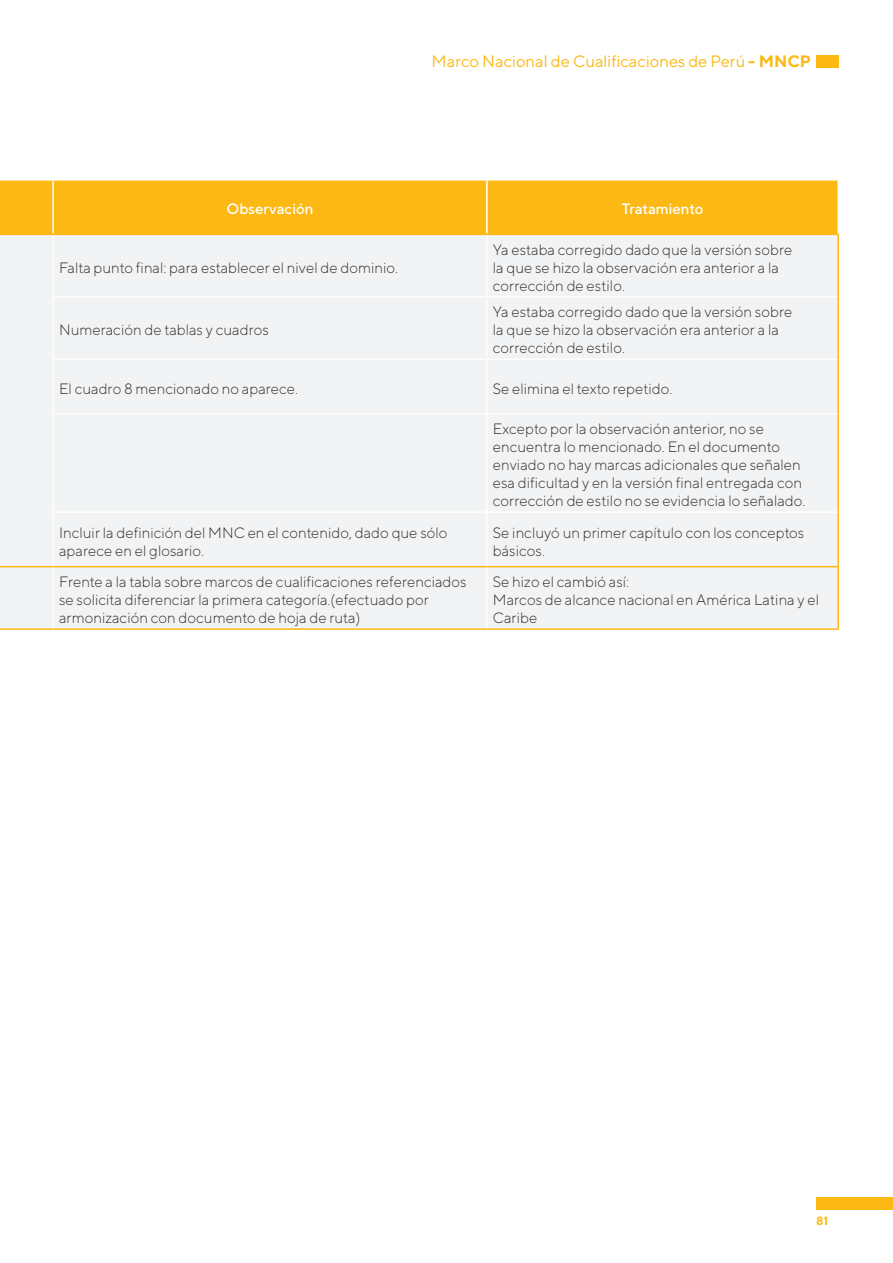
<style>
.page{position:relative;width:893px;height:1263px;background:#fff}
.page>*{position:absolute;margin:0;border:0;box-sizing:border-box;transform-origin:0 0}
.t1{font:16.5px "TT Norms";color:#fcb914}
.t2{font:300 15px/18px "TT Norms";color:#312f30}
.t3{font:500 15px "TT Norms";color:#fff}
.t4{font:700 12px "TT Norms";color:#fcb914}
.s1{font-weight:700}
</style>
<div class="page">
<div style="left:816px;top:55px;width:23px;height:13px;background:#fcb914"></div>
<div style="left:816px;top:1196px;width:77px;height:13px;background:#fcb914"></div>
<div style="left:0;top:181px;width:837px;height:53px;background:#fcb914"></div>
<div style="left:0;top:235px;width:837px;height:393px;background:#f2f3f4"></div>
<hr style="left:52px;top:296px;width:435px;height:1px;background:#fff">
<hr style="left:487px;top:296px;width:350px;height:1px;background:#fff">
<hr style="left:52px;top:358px;width:435px;height:2px;background:#fff">
<hr style="left:487px;top:358px;width:350px;height:2px;background:#fff">
<hr style="left:52px;top:413px;width:435px;height:1px;background:#fff">
<hr style="left:487px;top:413px;width:350px;height:1px;background:#fff">
<hr style="left:52px;top:511px;width:435px;height:2px;background:#fff">
<hr style="left:487px;top:511px;width:350px;height:2px;background:#fff">
<hr style="left:52px;top:181px;width:2px;height:53px;background:#fff">
<hr style="left:486px;top:181px;width:2px;height:53px;background:#fff">
<hr style="left:52px;top:235px;width:2px;height:61px;background:#fff">
<hr style="left:486px;top:235px;width:2px;height:61px;background:#fff">
<hr style="left:52px;top:297px;width:2px;height:61px;background:#fff">
<hr style="left:486px;top:297px;width:2px;height:61px;background:#fff">
<hr style="left:52px;top:360px;width:2px;height:53px;background:#fff">
<hr style="left:486px;top:360px;width:2px;height:53px;background:#fff">
<hr style="left:52px;top:414px;width:2px;height:97px;background:#fff">
<hr style="left:486px;top:414px;width:2px;height:97px;background:#fff">
<hr style="left:52px;top:513px;width:2px;height:53px;background:#fff">
<hr style="left:486px;top:513px;width:2px;height:53px;background:#fff">
<hr style="left:52px;top:567px;width:2px;height:61px;background:#fff">
<hr style="left:486px;top:567px;width:2px;height:61px;background:#fff">
<hr style="left:0;top:234px;width:53px;height:1px;background:#fcb914">
<hr style="left:53px;top:234px;width:434px;height:1px;background:#fcb914">
<hr style="left:487px;top:234px;width:352px;height:1px;background:#fcb914">
<hr style="left:837px;top:235px;width:2px;height:62px;background:#fcb914">
<hr style="left:837px;top:297px;width:2px;height:62px;background:#fcb914">
<hr style="left:837px;top:359px;width:2px;height:55px;background:#fcb914">
<hr style="left:837px;top:414px;width:2px;height:98px;background:#fcb914">
<hr style="left:837px;top:512px;width:2px;height:54px;background:#fcb914">
<hr style="left:0;top:566px;width:53px;height:1px;background:#fcb914">
<hr style="left:53px;top:566px;width:434px;height:1px;background:#fcb914">
<hr style="left:487px;top:566px;width:352px;height:1px;background:#fcb914">
<hr style="left:837px;top:567px;width:2px;height:61px;background:#fcb914">
<hr style="left:0;top:628px;width:53px;height:2px;background:#fcb914">
<hr style="left:53px;top:628px;width:434px;height:2px;background:#fcb914">
<hr style="left:487px;top:628px;width:352px;height:2px;background:#fcb914">
<p class="t1" style="left:432px;top:51px;width:381px">Marco Nacional de Cualificaciones de Perú <span class="s1">- MNCP</span></p>
<p class="t3" style="left:226px;top:200px;width:89px">Observación</p>
<p class="t3" style="left:622px;top:200px;width:83px">Tratamiento</p>
<p class="t2" style="left:59px;top:258px;width:341px">Falta punto final: para establecer el nivel de dominio.</p>
<p class="t2" style="left:59px;top:321px;width:211px">Numeración de tablas y cuadros</p>
<p class="t2" style="left:493px;top:240px;width:301px">Ya estaba corregido dado que la versión sobre la que se hizo la observación era anterior a la corrección de estilo.</p>
<p class="t2" style="left:493px;top:303px;width:301px">Ya estaba corregido dado que la versión sobre la que se hizo la observación era anterior a la corrección de estilo.</p>
<p class="t2" style="left:59px;top:379px;width:241px">El cuadro 8 mencionado no aparece.</p>
<p class="t2" style="left:493px;top:379px;width:181px">Se elimina el texto repetido.</p>
<p class="t2" style="left:493px;top:420px;width:314px">Excepto por la observación anterior, no se encuentra lo mencionado. En el documento enviado no hay marcas adicionales que señalen esa dificultad y en la versión final entregada con corrección de estilo no se evidencia lo señalado.</p>
<p class="t2" style="left:59px;top:523px;width:390px">Incluir la definición del MNC en el contenido, dado que sólo aparece en el glosario.</p>
<p class="t2" style="left:493px;top:523px;width:313px">Se incluyó un primer capítulo con los conceptos básicos.</p>
<p class="t2" style="left:59px;top:572px;width:409px">Frente a la tabla sobre marcos de cualificaciones referenciados se solicita diferenciar la primera categoría.(efectuado por armonización con documento de hoja de ruta)</p>
<p class="t2" style="left:493px;top:572px;width:328px">Se hizo el cambió así:<br>Marcos de alcance nacional en América Latina y el<br>Caribe</p>
<p class="t4" style="left:816px;top:1213px;width:14px">81</p>
</div>
